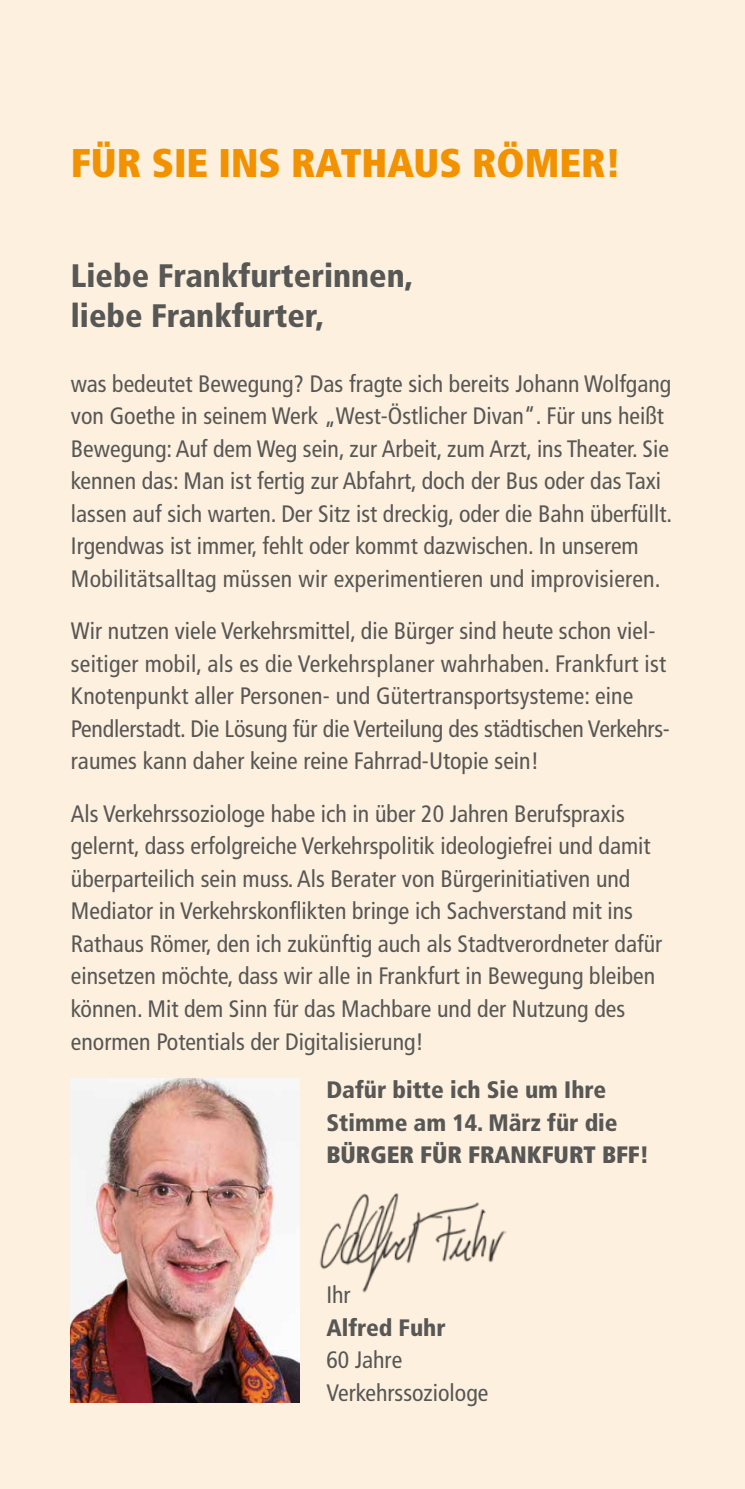
<style>
.page{position:relative;width:745px;height:1489px;background:#fff}
.page>*{position:absolute;margin:0;border:0;box-sizing:border-box;transform-origin:0 0}
.t1{font:900 condensed 40px "Frutiger LT Std";color:#f39200}
.t2{font:900 condensed 32.5px/40px "Frutiger LT Std";color:#575756}
.t3{font:condensed 23.75px/32.5px "Frutiger LT Std";color:#575756}
.t4{font:900 condensed 23.75px/32.5px "Frutiger LT Std";color:#575756}
.t5{font:900 condensed 23.75px "Frutiger LT Std";color:#575756}
</style>
<div class="page">
<div style="left:0;top:0;width:744px;height:1488px;background:#fef0de"></div>
<img style="left:71px;top:1078px;width:228px;height:323px">
<img style="left:319px;top:1193px;width:187px;height:100px">
<h1 class="t1" style="left:71px;top:139px;width:551px">FÜR SIE INS RATHAUS RÖMER!</h1>
<h2 class="t2" style="left:71px;top:255px;width:343px">Liebe Frankfurterinnen, liebe Frankfurter,</h2>
<p class="t3" style="left:71px;top:367px;width:602px">was bedeutet Bewegung? Das fragte sich bereits Johann Wolfgang von Goethe in seinem Werk „West-Östlicher Divan“. Für uns heißt Bewegung: Auf dem Weg sein, zur Arbeit, zum Arzt, ins Theater. Sie kennen das: Man ist fertig zur Abfahrt, doch der Bus oder das Taxi lassen auf sich warten. Der Sitz ist dreckig, oder die Bahn überfüllt.<br>Irgendwas ist immer, fehlt oder kommt dazwischen. In unserem Mobilitätsalltag müssen wir experimentieren und improvisieren.</p>
<p class="t3" style="left:71px;top:615px;width:600px">Wir nutzen viele Verkehrsmittel, die Bürger sind heute schon viel&shy;seitiger mobil, als es die Verkehrsplaner wahrhaben. Frankfurt ist Knotenpunkt aller Personen- und Gütertransportsysteme: eine Pendlerstadt. Die Lösung für die Verteilung des städtischen Verkehrs&shy;raumes kann daher keine reine Fahrrad-Utopie sein!</p>
<p class="t3" style="left:71px;top:797px;width:592px">Als Verkehrssoziologe habe ich in über 20 Jahren Berufspraxis gelernt, dass erfolgreiche Verkehrspolitik ideologiefrei und damit überparteilich sein muss. Als Berater von Bürgerinitiativen und Mediator in Verkehrskonflikten bringe ich Sachverstand mit ins Rathaus Römer, den ich zukünftig auch als Stadtverordneter dafür einsetzen möchte, dass wir alle in Frankfurt in Bewegung bleiben können. Mit dem Sinn für das Machbare und der Nutzung des enormen Potentials der Digitalisierung!</p>
<p class="t4" style="left:326px;top:1073px;width:292px">Dafür bitte ich Sie um Ihre<br>Stimme am 14. März für die</p>
<p class="t5" style="left:326px;top:1140px;width:324px">BÜRGER FÜR FRANKFURT BFF!</p>
<p class="t3" style="left:326px;top:1278px;width:26px">Ihr</p>
<p class="t4" style="left:326px;top:1311px;width:121px">Alfred Fuhr</p>
<p class="t3" style="left:326px;top:1343px;width:163px">60 Jahre<br>Verkehrssoziologe</p>
</div>
